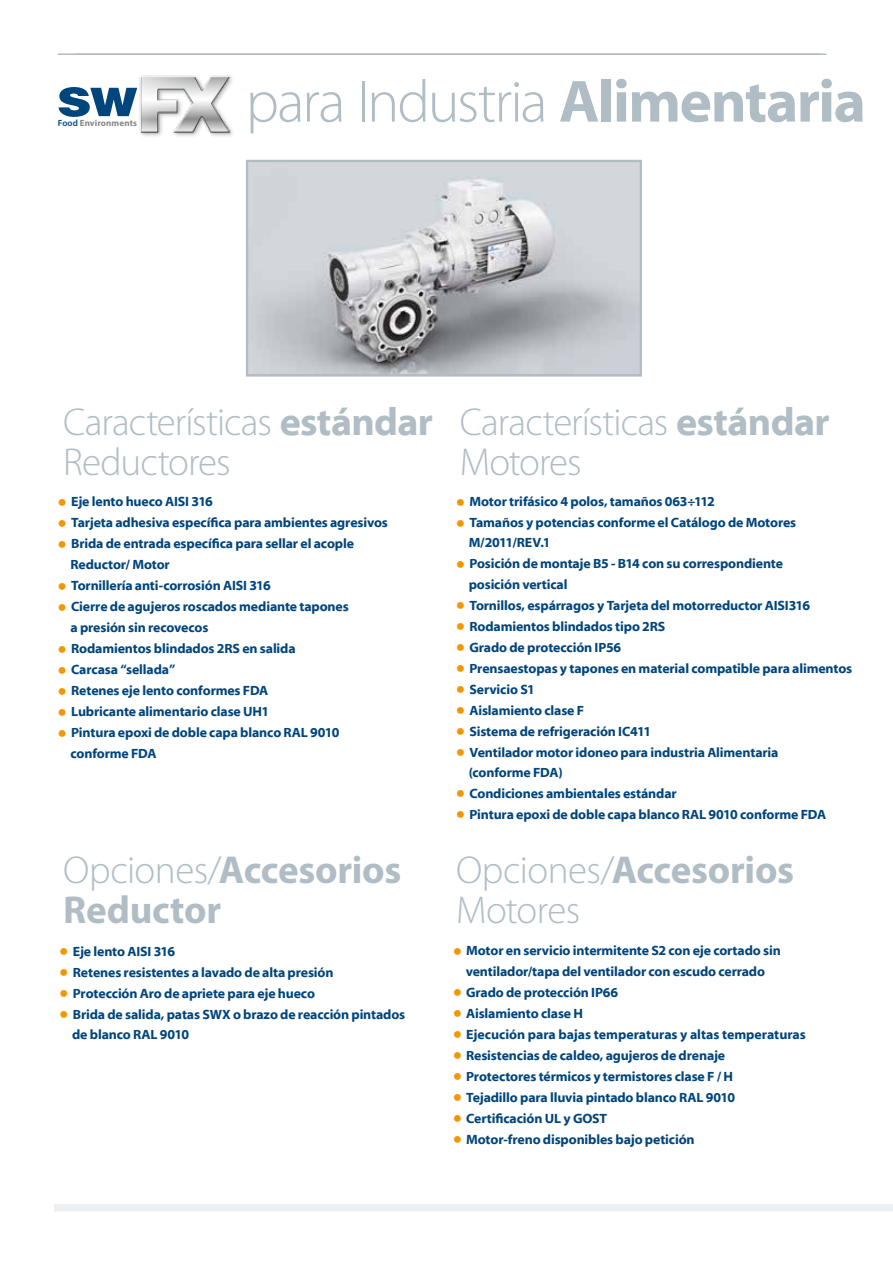
<style>
.page{position:relative;width:893px;height:1263px;background:#fff}
.page>*{position:absolute;margin:0;border:0;box-sizing:border-box;transform-origin:0 0}
.t1{font:300 60px "Myriad Pro";letter-spacing:-.035em;color:#b0bdc5}
.t2{font:300 39px/40.5px "Myriad Pro";letter-spacing:-.025em;color:#b0bdc5}
.t3{font:700 39px/40.5px "Myriad Pro";letter-spacing:-.005em;color:#b0bdc5}
.t4{font:700 13.5px/20.2px "Myriad Web Pro";letter-spacing:-.01em;color:#00457c}
.t5{font:700 9px "Myriad Pro";letter-spacing:.01em;color:#878686}
.s1{font-weight:600;color:#00457c}
.s2{font-family:"Myriad Web Pro";font-weight:700}
.s3{font-size:25.5px;color:#f49600}
.s4{font-weight:300}
.s5{font-weight:700}
</style>
<div class="page">
<div style="left:54px;top:1204px;width:839px;height:7px;background:#ebeff1"></div>
<hr style="left:75px;top:53px;width:751px;height:2px;background:#b0bdc5">
<hr style="left:58px;top:53px;width:763px;height:2px;background:#b0bdc5">
<img style="left:249px;top:163px;width:390px;height:210px">
<svg style="left:59px;top:87px;width:70px;height:30px"></svg>
<img style="left:129px;top:75px;width:104px;height:62px">
<div style="left:246px;top:160px;width:396px;height:216px;border:2px solid #b0bdc5"></div>
<p class="t5" style="left:58px;top:117px;width:81px"><span class="s1">Food</span> Environments</p>
<h1 class="t1" style="left:246px;top:69px;width:622px">para Industria <span class="s2">Alimentaria</span></h1>
<h2 class="t2" style="left:63px;top:402px;width:371px">Características <span class="s2">estándar<br></span>Reductores</h2>
<p class="t4" style="left:58px;top:492px;width:157px"><span class="s3">•</span> Eje lento hueco AISI 316</p>
<p class="t4" style="left:58px;top:513px;width:332px"><span class="s3">•</span> Tarjeta adhesiva específica para ambientes agresivos</p>
<p class="t4" style="left:70px;top:533px;width:285px;line-height:21px;text-indent:-13px"><span class="s3">•</span> Brida de entrada específica para sellar el acople<br>Reductor/ Motor</p>
<p class="t4" style="left:58px;top:576px;width:215px"><span class="s3">•</span> Tornillería anti-corrosión AISI 316</p>
<p class="t4" style="left:70px;top:596px;width:280px;line-height:21px;text-indent:-13px"><span class="s3">•</span> Cierre de agujeros roscados mediante tapones a presión sin recovecos</p>
<p class="t4" style="left:58px;top:639px;width:239px"><span class="s3">•</span> Rodamientos blindados 2RS en salida</p>
<p class="t4" style="left:58px;top:660px;width:119px"><span class="s3">•</span> Carcasa “sellada”</p>
<p class="t4" style="left:58px;top:681px;width:212px"><span class="s3">•</span> Retenes eje lento conformes FDA</p>
<p class="t4" style="left:58px;top:702px;width:213px"><span class="s3">•</span> Lubricante alimentario clase UH1</p>
<p class="t4" style="left:70px;top:722px;width:271px;line-height:21px;text-indent:-13px"><span class="s3">•</span> Pintura epoxi de doble capa blanco RAL 9010 conforme FDA</p>
<h2 class="t2" style="left:460px;top:402px;width:371px">Características <span class="s2">estándar<br></span>Motores</h2>
<p class="t4" style="left:456px;top:492px;width:260px"><span class="s3">•</span> Motor trifásico 4 polos, tamaños 063÷112</p>
<p class="t4" style="left:469px;top:513px;width:329px;text-indent:-13px"><span class="s3">•</span> Tamaños y potencias conforme el Catálogo de Motores<br>M/2011/REV.1</p>
<p class="t4" style="left:469px;top:554px;width:316px;text-indent:-13px"><span class="s3">•</span> Posición de montaje B5 - B14 con su correspondiente posición vertical</p>
<p class="t4" style="left:456px;top:595px;width:356px"><span class="s3">•</span> Tornillos, espárragos y Tarjeta del motorreductor AISI316</p>
<p class="t4" style="left:456px;top:616px;width:211px"><span class="s3">•</span> Rodamientos blindados tipo 2RS</p>
<p class="t4" style="left:456px;top:637px;width:167px"><span class="s3">•</span> Grado de protección IP56</p>
<p class="t4" style="left:456px;top:658px;width:398px"><span class="s3">•</span> Prensaestopas y tapones en material compatible para alimentos</p>
<p class="t4" style="left:456px;top:679px;width:80px"><span class="s3">•</span> Servicio S1</p>
<p class="t4" style="left:456px;top:700px;width:129px"><span class="s3">•</span> Aislamiento clase F</p>
<p class="t4" style="left:456px;top:721px;width:197px"><span class="s3">•</span> Sistema de refrigeración IC411</p>
<p class="t4" style="left:469px;top:742px;width:311px;text-indent:-13px"><span class="s3">•</span> Ventilador motor idoneo para industria Alimentaria (conforme FDA)</p>
<p class="t4" style="left:456px;top:783px;width:222px"><span class="s3">•</span> Condiciones ambientales estándar</p>
<p class="t4" style="left:456px;top:804px;width:372px"><span class="s3">•</span> Pintura epoxi de doble capa blanco RAL 9010 conforme FDA</p>
<h2 class="t3" style="left:63px;top:848px;width:340px"><span class="s4">Opciones/</span>Accesorios<br>Reductor</h2>
<h2 class="t2" style="left:456px;top:850px;width:340px">Opciones/<span class="s5">Accesorios<br></span>Motores</h2>
<p class="t4" style="left:453px;top:941px;width:329px;text-align:center"><span class="s3">•</span> Motor en servicio intermitente S2 con eje cortado sin ventilador/tapa del ventilador con escudo cerrado</p>
<p class="t4" style="left:453px;top:982px;width:167px"><span class="s3">•</span> Grado de protección IP66</p>
<p class="t4" style="left:453px;top:1003px;width:131px"><span class="s3">•</span> Aislamiento clase H</p>
<p class="t4" style="left:453px;top:1024px;width:354px"><span class="s3">•</span> Ejecución para bajas temperaturas y altas temperaturas</p>
<p class="t4" style="left:453px;top:1045px;width:274px"><span class="s3">•</span> Resistencias de caldeo, agujeros de drenaje</p>
<p class="t4" style="left:453px;top:1066px;width:281px"><span class="s3">•</span> Protectores térmicos y termistores clase F / H</p>
<p class="t4" style="left:453px;top:1087px;width:284px"><span class="s3">•</span> Tejadillo para lluvia pintado blanco RAL 9010</p>
<p class="t4" style="left:453px;top:1108px;width:156px"><span class="s3">•</span> Certificación UL y GOST</p>
<p class="t4" style="left:453px;top:1129px;width:243px"><span class="s3">•</span> Motor-freno disponibles bajo petición</p>
<p class="t4" style="left:60px;top:941px;width:117px"><span class="s3">•</span> Eje lento AISI 316</p>
<p class="t4" style="left:60px;top:962px;width:275px"><span class="s3">•</span> Retenes resistentes a lavado de alta presión</p>
<p class="t4" style="left:60px;top:983px;width:257px"><span class="s3">•</span> Protección Aro de apriete para eje hueco</p>
<p class="t4" style="left:72px;top:1004px;width:335px;text-indent:-13px"><span class="s3">•</span> Brida de salida, patas SWX o brazo de reacción pintados de blanco RAL 9010</p>
</div>
